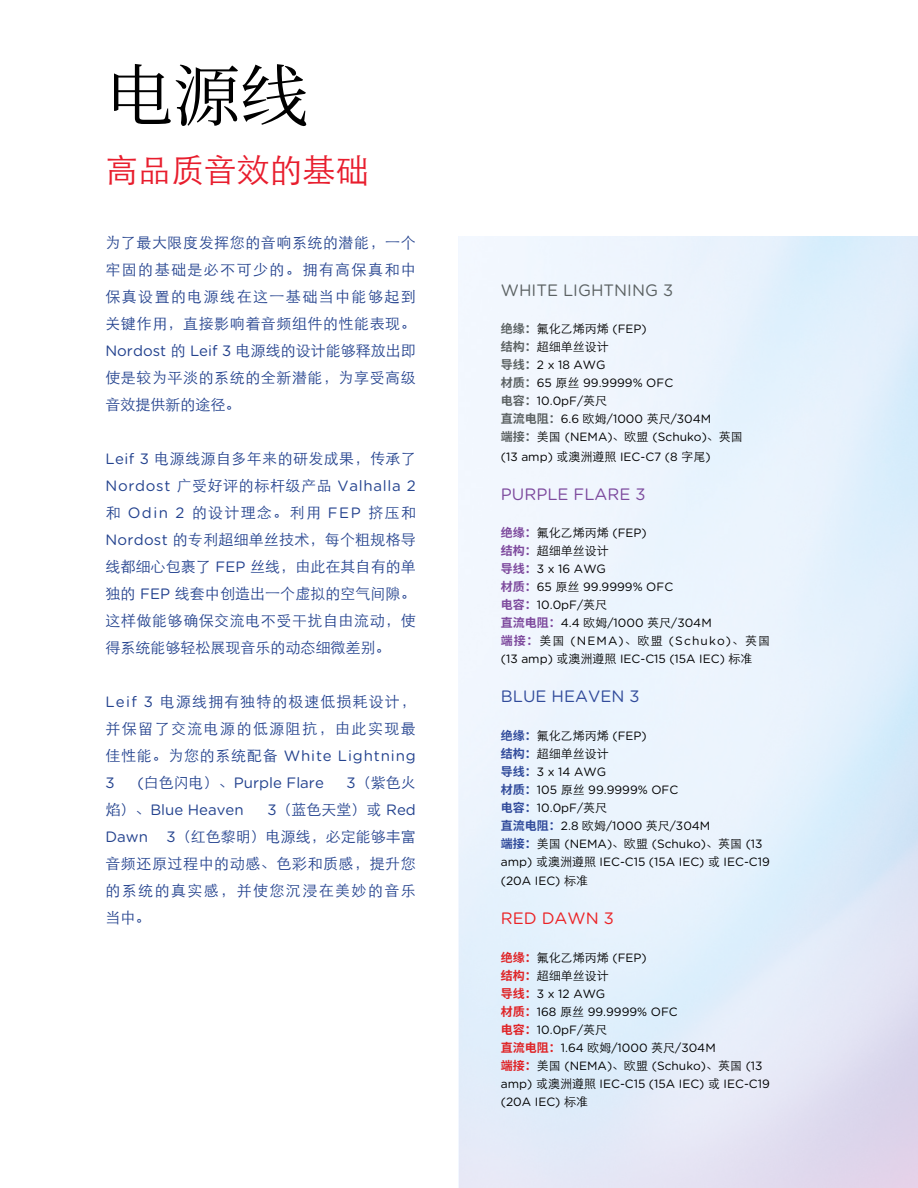
<style>
.page{position:relative;width:918px;height:1188px;background:#fff}
.page>*{position:absolute;margin:0;border:0;box-sizing:border-box;transform-origin:0 0}
.main_head{font:67.5px "Noto Serif CJ Ksc";color:#000}
.main_head-2{font:300 32.85px "ST Heiti SC";color:#e81d2d}
.body_text{font:16.5px "Gotham Rounded";color:#5c6263}
.body_text-2{font:16.5px "Gotham Rounded";color:#7c499d}
.body_text-3{font:16.5px "Gotham Rounded";color:#314b9b}
.body_text-4{font:16.5px "Gotham Rounded";color:#eb2225}
.main_head-3{font:300 15px/27px "ST Heiti SC";letter-spacing:.035em;color:#23428e;text-align:justify}
.main_head-4{font:15px "Gotham Rounded";color:#23428e}
.body_text-5{font:12px/18px "Gotham Rounded";color:#000}
.body_text-6{font:300 12px "ST Heiti SC";color:#000}
.s1{font-family:"Gotham Rounded";font-weight:400}
.s2{font-family:"ST Heiti SC";font-weight:300}
.s3{font-family:"Noto Sans CJ Ksc";font-weight:700;color:#5c6263}
.s4{font-family:"Noto Sans CJ Ksc";font-weight:700;color:#7d499d}
.s5{font-family:"Noto Sans CJ Ksc";font-weight:700;color:#314b9b}
.s6{font-family:"Noto Sans CJ Ksc";font-weight:700;color:#df2326}
</style>
<div class="page">
<p class="main_head" style="left:105px;top:58px;width:204px">电源线</p>
<p class="main_head-2" style="left:105px;top:141px;width:264px">高品质音效的基础</p>
<p class="main_head-3" style="left:105px;top:228px;width:312px">为了最大限度发挥您的音响系统的潜能，一个牢固的基础是必不可少的。拥有高保真和中保真设置的电源线在这一基础当中能够起到关键作用，直接影响着音频组件的性能表现。<span class="s1">Nordost</span> 的 <span class="s1">Leif 3</span> 电源线的设计能够释放出即使是较为平淡的系统的全新潜能，为享受高级音效提供新的途径。</p>
<p class="main_head-3" style="left:105px;top:444px;width:312px"><span class="s1">Leif 3</span> 电源线源自多年来的研发成果，传承了<span class="s1">Nordost</span> 广受好评的标杆级产品 <span class="s1">Valhalla 2</span>和 <span class="s1">Odin 2</span> 的设计理念。利用 <span class="s1">FEP</span> 挤压和<span class="s1">Nordost</span> 的专利超细单丝技术，每个粗规格导线都细心包裹了 <span class="s1">FEP</span> 丝线，由此在其自有的单独的 <span class="s1">FEP</span> 线套中创造出一个虚拟的空气间隙。这样做能够确保交流电不受干扰自由流动，使得系统能够轻松展现音乐的动态细微差别。</p>
<p class="main_head-3" style="left:105px;top:687px;width:312px"><span class="s1">Leif 3</span> 电源线拥有独特的极速低损耗设计，并保留了交流电源的低源阻抗，由此实现最佳性能。为您的系统配备 <span class="s1">White Lightning 3</span></p>
<p class="main_head-4" style="left:137px;top:773px;width:188px">(<span class="s2">白色闪电）、</span>Purple Flare</p>
<p class="main_head-3" style="left:347px;top:768px;width:71px"><span class="s1">3</span>（紫色火</p>
<p class="main_head-4" style="left:105px;top:800px;width:140px"><span class="s2">焰）、</span>Blue Heaven</p>
<p class="main_head-3" style="left:105px;top:795px;width:312px;text-indent:162px"><span class="s1">3</span>（蓝色天堂）或 <span class="s1">Red Dawn 3</span>（红色黎明）电源线，必定能够丰富音频还原过程中的动感、色彩和质感，提升您的系统的真实感，并使您沉浸在美妙的音乐当中。</p>
<p class="body_text" style="left:501px;top:279px;width:174px">WHITE LIGHTNING 3</p>
<p class="body_text-6" style="left:501px;top:319px;width:147px"><span class="s3">绝缘：</span>氟化乙烯丙烯 <span class="s1">(FEP)</span></p>
<p class="body_text-6" style="left:501px;top:337px;width:109px"><span class="s3">结构：</span>超细单丝设计</p>
<p class="body_text-5" style="left:501px;top:355px;width:106px"><span class="s3">导线：</span>2 x 18 AWG</p>
<p class="body_text-5" style="left:501px;top:373px;width:174px"><span class="s3">材质：</span>65 <span class="s2">原丝</span> 99.9999% OFC</p>
<p class="body_text-5" style="left:501px;top:391px;width:108px"><span class="s3">电容：</span>10.0pF/<span class="s2">英尺</span></p>
<p class="body_text-5" style="left:501px;top:409px;width:212px"><span class="s3">直流电阻：</span>6.6 <span class="s2">欧姆</span>/1000 <span class="s2">英尺</span>/304M</p>
<p class="body_text-5" style="left:501px;top:427px;width:244px;line-height:19.5px"><span class="s3">端接：</span><span class="s2">美国</span> (NEMA)<span class="s2">、欧盟</span> (Schuko)<span class="s2">、英国</span>(13 amp) <span class="s2">或澳洲遵照</span> IEC-C7 (8 <span class="s2">字尾</span>)</p>
<p class="body_text-2" style="left:501px;top:483px;width:146px">PURPLE FLARE 3</p>
<p class="body_text-6" style="left:501px;top:523px;width:147px"><span class="s4">绝缘：</span>氟化乙烯丙烯 <span class="s1">(FEP)</span></p>
<p class="body_text-6" style="left:501px;top:541px;width:109px"><span class="s4">结构：</span>超细单丝设计</p>
<p class="body_text-5" style="left:501px;top:559px;width:107px"><span class="s4">导线：</span>3 x 16 AWG</p>
<p class="body_text-5" style="left:501px;top:577px;width:174px"><span class="s4">材质：</span>65 <span class="s2">原丝</span> 99.9999% OFC</p>
<p class="body_text-5" style="left:501px;top:595px;width:108px"><span class="s4">电容：</span>10.0pF/<span class="s2">英尺</span></p>
<p class="body_text-5" style="left:501px;top:613px;width:212px"><span class="s4">直流电阻：</span>4.4 <span class="s2">欧姆</span>/1000 <span class="s2">英尺</span>/304M</p>
<p class="body_text-5" style="left:501px;top:631px;width:271px"><span class="s4">端接：</span><span class="s2">美国</span> (NEMA)<span class="s2">、欧盟</span> (Schuko)<span class="s2">、英国</span>(13 amp) <span class="s2">或澳洲遵照</span> IEC-C15 (15A IEC) <span class="s2">标准</span></p>
<p class="body_text-3" style="left:501px;top:685px;width:140px">BLUE HEAVEN 3</p>
<p class="body_text-6" style="left:501px;top:725px;width:147px"><span class="s5">绝缘：</span>氟化乙烯丙烯 <span class="s1">(FEP)</span></p>
<p class="body_text-6" style="left:501px;top:743px;width:109px"><span class="s5">结构：</span>超细单丝设计</p>
<p class="body_text-5" style="left:501px;top:762px;width:107px"><span class="s5">导线：</span>3 x 14 AWG</p>
<p class="body_text-5" style="left:501px;top:780px;width:179px"><span class="s5">材质：</span>105 <span class="s2">原丝</span> 99.9999% OFC</p>
<p class="body_text-5" style="left:501px;top:798px;width:108px"><span class="s5">电容：</span>10.0pF/<span class="s2">英尺</span></p>
<p class="body_text-5" style="left:501px;top:816px;width:211px"><span class="s5">直流电阻：</span>2.8 <span class="s2">欧姆</span>/1000 <span class="s2">英尺</span>/304M</p>
<p class="body_text-5" style="left:501px;top:834px;width:270px"><span class="s5">端接：</span><span class="s2">美国</span> (NEMA)<span class="s2">、欧盟</span> (Schuko)<span class="s2">、英国</span> (13 amp) <span class="s2">或澳洲遵照</span> IEC-C15 (15A IEC) <span class="s2">或</span> IEC-C19</p>
<p class="body_text-5" style="left:501px;top:871px;width:89px">(20A IEC) <span class="s2">标准</span></p>
<p class="body_text-4" style="left:501px;top:907px;width:114px">RED DAWN 3</p>
<p class="body_text-6" style="left:501px;top:947px;width:147px"><span class="s6">绝缘：</span>氟化乙烯丙烯 <span class="s1">(FEP)</span></p>
<p class="body_text-6" style="left:501px;top:965px;width:109px"><span class="s6">结构：</span>超细单丝设计</p>
<p class="body_text-5" style="left:501px;top:984px;width:106px"><span class="s6">导线：</span>3 x 12 AWG</p>
<p class="body_text-5" style="left:501px;top:1002px;width:178px"><span class="s6">材质：</span>168 <span class="s2">原丝</span> 99.9999% OFC</p>
<p class="body_text-5" style="left:501px;top:1020px;width:108px"><span class="s6">电容：</span>10.0pF/<span class="s2">英尺</span></p>
<p class="body_text-5" style="left:501px;top:1038px;width:216px"><span class="s6">直流电阻：</span>1.64 <span class="s2">欧姆</span>/1000 <span class="s2">英尺</span>/304M</p>
<p class="body_text-5" style="left:501px;top:1056px;width:270px"><span class="s6">端接：</span><span class="s2">美国</span> (NEMA)<span class="s2">、欧盟</span> (Schuko)<span class="s2">、英国</span> (13 amp) <span class="s2">或澳洲遵照</span> IEC-C15 (15A IEC) <span class="s2">或</span> IEC-C19 (20A IEC) <span class="s2">标准</span></p>
</div>
